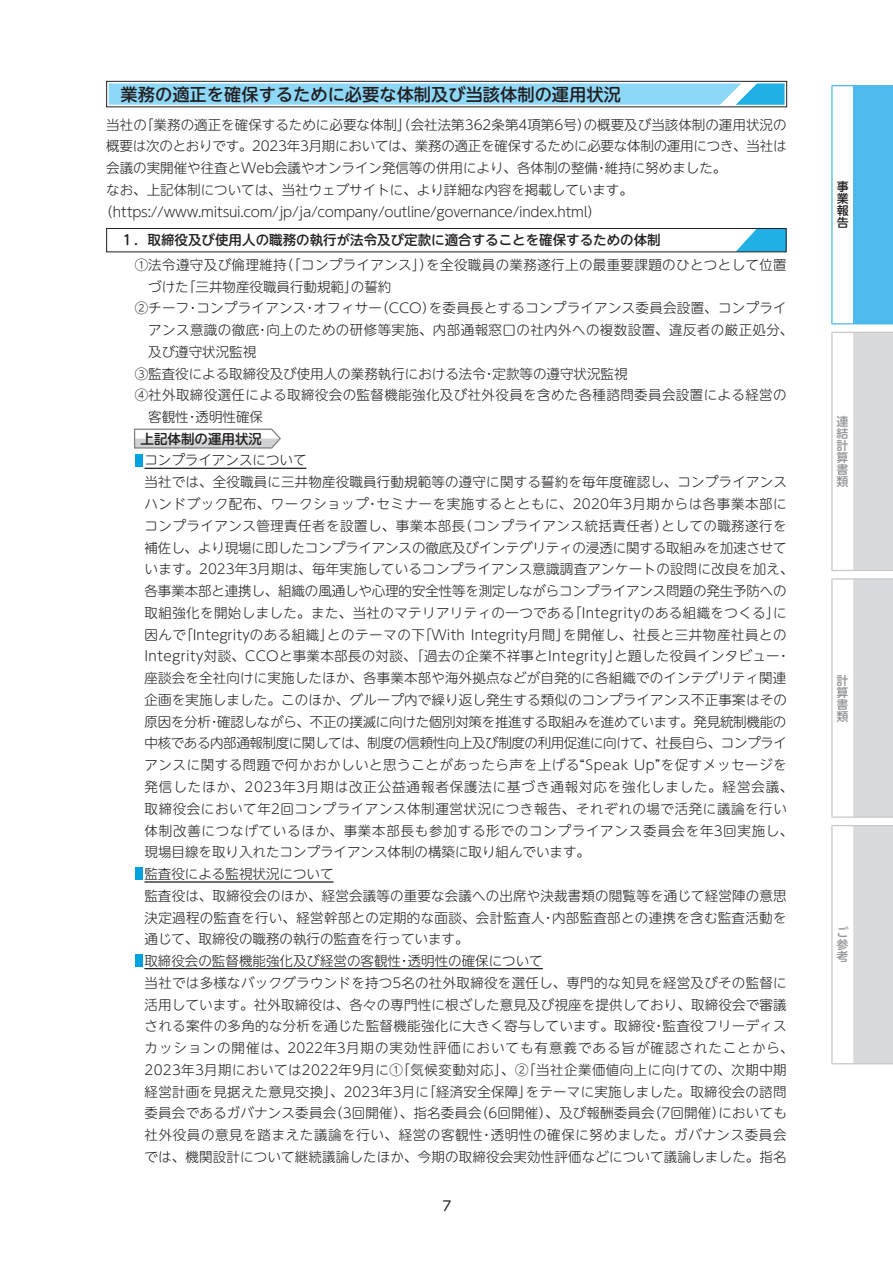
<style>
.page{position:relative;width:893px;height:1263px;background:#fff}
.page>*{position:absolute;margin:0;border:0;box-sizing:border-box;transform-origin:0 0}
.t1{font:500 17.25px "UD Shin M Go Pr 6 N";color:#231f20}
._２文字下げ本文{font:300 13.5px/21.8px "UD Shin M Go Pr 6 N";letter-spacing:.02em;color:#231f20}
._0文字下げ本文{font:300 13.5px/21.8px "UD Shin M Go Pr 6 N";color:#231f20;text-align:justify}
._２文字下げ本文-2{font:300 13.5px "UD Shin M Go Pr 6 N";color:#231f20}
._0文字下げ本文-2{font:300 13.5px "UD Shin M Go Pr 6 N";letter-spacing:-.02em;color:#231f20}
._２文字下げ本文-3{font:500 13.5px "UD Shin M Go Pr 6 N";color:#231f20}
.t2{font:13.5px "UD Shin M Go Pr 6 N";color:#231f20}
.t3{font:500 12px/12px "UD Shin M Go Pr 6 N";color:#939598;text-align:justify}
.t4{font:500 12px/12px "UD Shin M Go Pr 6 N";color:#231f20;text-align:justify}
</style>
<div class="page">
<hr style="left:144px;top:468px;width:162px;height:1px;background:#231f20">
<hr style="left:144px;top:881px;width:189px;height:2px;background:#231f20">
<hr style="left:144px;top:968px;width:399px;height:1px;background:#231f20">
<svg style="left:109px;top:83px;width:675px;height:22px;background:#8dd7f6"></svg>
<div style="left:106px;top:81px;width:681px;height:26px;border:1px solid #231f20"></div>
<svg style="left:737px;top:230px;width:47px;height:20px"></svg>
<div style="left:106px;top:228px;width:680px;height:24px;border:1px solid #231f20"></div>
<div style="left:135px;top:868px;width:6px;height:12px;background:#00a2df"></div>
<svg style="left:141px;top:868px;width:1px;height:12px"></svg>
<div style="left:135px;top:955px;width:6px;height:12px;background:#00a2df"></div>
<svg style="left:141px;top:955px;width:1px;height:12px"></svg>
<svg style="left:134px;top:428px;width:147px;height:39px"></svg>
<div style="left:853px;top:86px;width:40px;height:238px;background:#4cbbeb"></div>
<svg style="left:831px;top:85px;width:22px;height:1px"></svg>
<hr style="left:831px;top:86px;width:2px;height:237px;background:#4cbbeb">
<hr style="left:853px;top:85px;width:40px;height:1px;background:#4cbbeb">
<svg style="left:831px;top:323px;width:22px;height:1px"></svg>
<svg style="left:831px;top:332px;width:62px;height:732px"></svg>
<hr style="left:853px;top:1063px;width:40px;height:1px;background:#c7c8ca">
<p class="t1" style="left:121px;top:80px;width:502px">業務の適正を確保するために必要な体制及び当該体制の運用状況</p>
<p class="_0文字下げ本文" style="left:106px;top:113px;width:682px">当社の「業務の適正を確保するために必要な体制」（会社法第362条第4項第6号）の概要及び当該体制の運用状況の概要は次のとおりです。2023年3月期においては、業務の適正を確保するために必要な体制の運用につき、当社は会議の実開催や往査とWeb会議やオンライン発信等の併用により、各体制の整備・維持に努めました。</p>
<p class="_0文字下げ本文" style="left:106px;top:178px;width:528px">なお、上記体制については、当社ウェブサイトに、より詳細な内容を掲載しています。</p>
<p class="_0文字下げ本文-2" style="left:100px;top:201px;width:503px">（https://www.mitsui.com/jp/ja/company/outline/governance/index.html）</p>
<p class="_２文字下げ本文-3" style="left:121px;top:229px;width:541px">１．取締役及び使用人の職務の執行が法令及び定款に適合することを確保するための体制</p>
<p class="_２文字下げ本文" style="left:148px;top:253px;width:640px;text-indent:-14px">①法令遵守及び倫理維持（「コンプライアンス」）を全役職員の業務遂行上の最重要課題のひとつとして位置づけた「三井物産役職員行動規範」の誓約</p>
<p class="_２文字下げ本文" style="left:148px;top:297px;width:647px;text-indent:-14px">②チーフ・コンプライアンス・オフィサー（CCO）を委員長とするコンプライアンス委員会設置、コンプライアンス意識の徹底・向上のための研修等実施、内部通報窓口の社内外への複数設置、違反者の厳正処分、及び遵守状況監視</p>
<p class="_２文字下げ本文-2" style="left:135px;top:363px;width:494px">③監査役による取締役及び使用人の業務執行における法令・定款等の遵守状況監視</p>
<p class="_２文字下げ本文" style="left:148px;top:384px;width:640px;text-indent:-14px">④社外取締役選任による取締役会の監督機能強化及び社外役員を含めた各種諮問委員会設置による経営の客観性・透明性確保</p>
<p class="_２文字下げ本文-2" style="left:144px;top:449px;width:163px">コンプライアンスについて</p>
<p class="_２文字下げ本文" style="left:145px;top:471px;width:650px">当社では、全役職員に三井物産役職員行動規範等の遵守に関する誓約を毎年度確認し、コンプライアンスハンドブック配布、ワークショップ・セミナーを実施するとともに、2020年3月期からは各事業本部にコンプライアンス管理責任者を設置し、事業本部長（コンプライアンス統括責任者）としての職務遂行を補佐し、より現場に即したコンプライアンスの徹底及びインテグリティの浸透に関する取組みを加速させています。2023年3月期は、毎年実施しているコンプライアンス意識調査アンケートの設問に改良を加え、各事業本部と連携し、組織の風通しや心理的安全性等を測定しながらコンプライアンス問題の発生予防への取組強化を開始しました。また、当社のマテリアリティの一つである「Integrityのある組織をつくる」に因んで「Integrityのある組織」とのテーマの下「With Integrity月間」を開催し、社長と三井物産社員とのIntegrity対談、CCOと事業本部長の対談、「過去の企業不祥事とIntegrity」と題した役員インタビュー・座談会を全社向けに実施したほか、各事業本部や海外拠点などが自発的に各組織でのインテグリティ関連企画を実施しました。このほか、グループ内で繰り返し発生する類似のコンプライアンス不正事案はその原因を分析・確認しながら、不正の撲滅に向けた個別対策を推進する取組みを進めています。発見統制機能の中核である内部通報制度に関しては、制度の信頼性向上及び制度の利用促進に向けて、社長自ら、コンプライアンスに関する問題で何かおかしいと思うことがあったら声を上げる“Speak Up”を促すメッセージを発信したほか、2023年3月期は改正公益通報者保護法に基づき通報対応を強化しました。経営会議、取締役会において年2回コンプライアンス体制運営状況につき報告、それぞれの場で活発に議論を行い体制改善につなげているほか、事業本部長も参加する形でのコンプライアンス委員会を年3回実施し、現場目線を取り入れたコンプライアンス体制の構築に取り組んでいます。</p>
<p class="_２文字下げ本文-2" style="left:144px;top:863px;width:190px">監査役による監視状況について</p>
<p class="_２文字下げ本文" style="left:145px;top:884px;width:643px;text-align:justify">監査役は、取締役会のほか、経営会議等の重要な会議への出席や決裁書類の閲覧等を通じて経営陣の意思決定過程の監査を行い、経営幹部との定期的な面談、会計監査人・内部監査部との連携を含む監査活動を通じて、取締役の職務の執行の監査を行っています。</p>
<p class="_２文字下げ本文-2" style="left:144px;top:949px;width:400px">取締役会の監督機能強化及び経営の客観性・透明性の確保について</p>
<p class="_２文字下げ本文" style="left:145px;top:971px;width:650px">当社では多様なバックグラウンドを持つ5名の社外取締役を選任し、専門的な知見を経営及びその監督に活用しています。社外取締役は、各々の専門性に根ざした意見及び視座を提供しており、取締役会で審議される案件の多角的な分析を通じた監督機能強化に大きく寄与しています。取締役・監査役フリーディスカッションの開催は、2022年3月期の実効性評価においても有意義である旨が確認されたことから、2023年3月期においては2022年9月に①「気候変動対応」、②「当社企業価値向上に向けての、次期中期経営計画を見据えた意見交換」、2023年3月に「経済安全保障」をテーマに実施しました。取締役会の諮問委員会であるガバナンス委員会（3回開催）、指名委員会（6回開催）、及び報酬委員会（7回開催）においても社外役員の意見を踏まえた議論を行い、経営の客観性・透明性の確保に努めました。ガバナンス委員会では、機関設計について継続議論したほか、今期の取締役会実効性評価などについて議論しました。指名</p>
<p class="_２文字下げ本文-3" style="left:141px;top:427px;width:123px">上記体制の運用状況</p>
<p class="t2" style="left:442px;top:1195px;width:10px">7</p>
<p class="t4" style="left:837px;top:180px;width:13px">事業報告</p>
<p class="t3" style="left:837px;top:415px;width:13px">連結計算書類</p>
<p class="t3" style="left:837px;top:673px;width:13px">計算書類</p>
<p class="t3" style="left:837px;top:926px;width:14px">ご参考</p>
</div>
